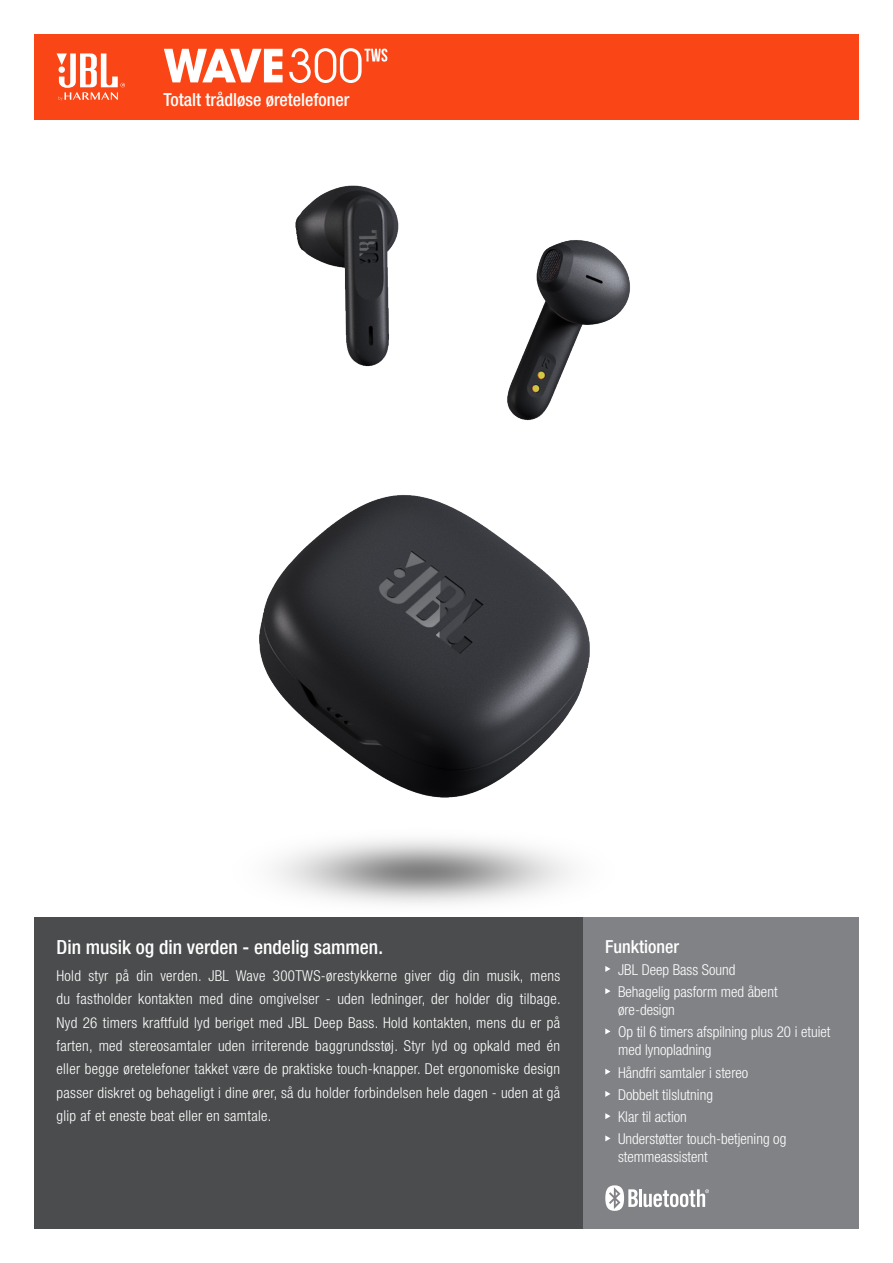
<style>
.page{position:relative;width:893px;height:1263px;background:#fff}
.page>*{position:absolute;margin:0;border:0;box-sizing:border-box;transform-origin:0 0}
.t1{font:700 50.4px "Avant Gard Goth EF";color:#fff}
.t2{font:500 condensed 19.5px "Helvetica Neue LT Pro";color:#fff}
.t3{font:500 condensed 18px "Helvetica Neue LT Pro";color:#fff}
.t4{font:300 condensed 15px/23.2px "Helvetica Neue LT Pro";color:#fff}
.s1{font-weight:400}
</style>
<div class="page">
<img style="left:259px;top:185px;width:371px;height:719px">
<div style="left:34px;top:34px;width:825px;height:85px;background:#fa4616"></div>
<svg style="left:57px;top:53px;width:68px;height:48px"></svg>
<svg style="left:364px;top:49px;width:23px;height:13px"></svg>
<div style="left:583px;top:917px;width:276px;height:312px;background:#808285"></div>
<svg style="left:605px;top:966px;width:5px;height:6px"></svg>
<svg style="left:605px;top:988px;width:5px;height:6px"></svg>
<svg style="left:605px;top:1028px;width:5px;height:6px"></svg>
<svg style="left:605px;top:1069px;width:5px;height:6px"></svg>
<svg style="left:605px;top:1091px;width:5px;height:6px"></svg>
<svg style="left:605px;top:1113px;width:5px;height:6px"></svg>
<svg style="left:605px;top:1135px;width:5px;height:6px"></svg>
<div style="left:34px;top:917px;width:549px;height:312px;background:#4b4c4d"></div>
<hr style="left:639px;top:1189px;width:3px;height:18px;background:#fff">
<svg style="left:605px;top:1185px;width:33px;height:26px"></svg>
<svg style="left:644px;top:1189px;width:65px;height:18px"></svg>
<p class="t1" style="left:163px;top:35px;width:201px">WAVE<span class="s1">300</span></p>
<p class="t3" style="left:163px;top:89px;width:188px">Totalt trådløse øretelefoner</p>
<p class="t2" style="left:57px;top:935px;width:328px">Din musik og din verden - endelig sammen.</p>
<p class="t4" style="left:57px;top:964px;width:506px;text-align:justify">Hold styr på din verden. JBL Wave 300TWS-ørestykkerne giver dig din musik, mens du fastholder kontakten med dine omgivelser - uden ledninger, der holder dig tilbage.<br>Nyd 26 timers kraftfuld lyd beriget med JBL Deep Bass. Hold kontakten, mens du er på farten, med stereosamtaler uden irriterende baggrundsstøj. Styr lyd og opkald med én eller begge øretelefoner takket være de praktiske touch-knapper. Det ergonomiske design passer diskret og behageligt i dine ører, så du holder forbindelsen hele dagen - uden at gå glip af et eneste beat eller en samtale.</p>
<p class="t3" style="left:605px;top:935px;width:75px">Funktioner</p>
<p class="t4" style="left:618px;top:958px;width:119px">JBL Deep Bass Sound</p>
<p class="t4" style="left:618px;top:983px;width:161px;line-height:18px">Behagelig pasform med åbent øre-design</p>
<p class="t4" style="left:618px;top:1023px;width:214px;line-height:18px">Op til 6 timers afspilning plus 20 i etuiet med lynopladning</p>
<p class="t4" style="left:618px;top:1060px;width:132px">Håndfri samtaler i stereo</p>
<p class="t4" style="left:618px;top:1083px;width:96px">Dobbelt tilslutning</p>
<p class="t4" style="left:618px;top:1105px;width:70px">Klar til action</p>
<p class="t4" style="left:618px;top:1130px;width:170px;line-height:18px">Understøtter touch-betjening og stemmeassistent</p>
</div>
